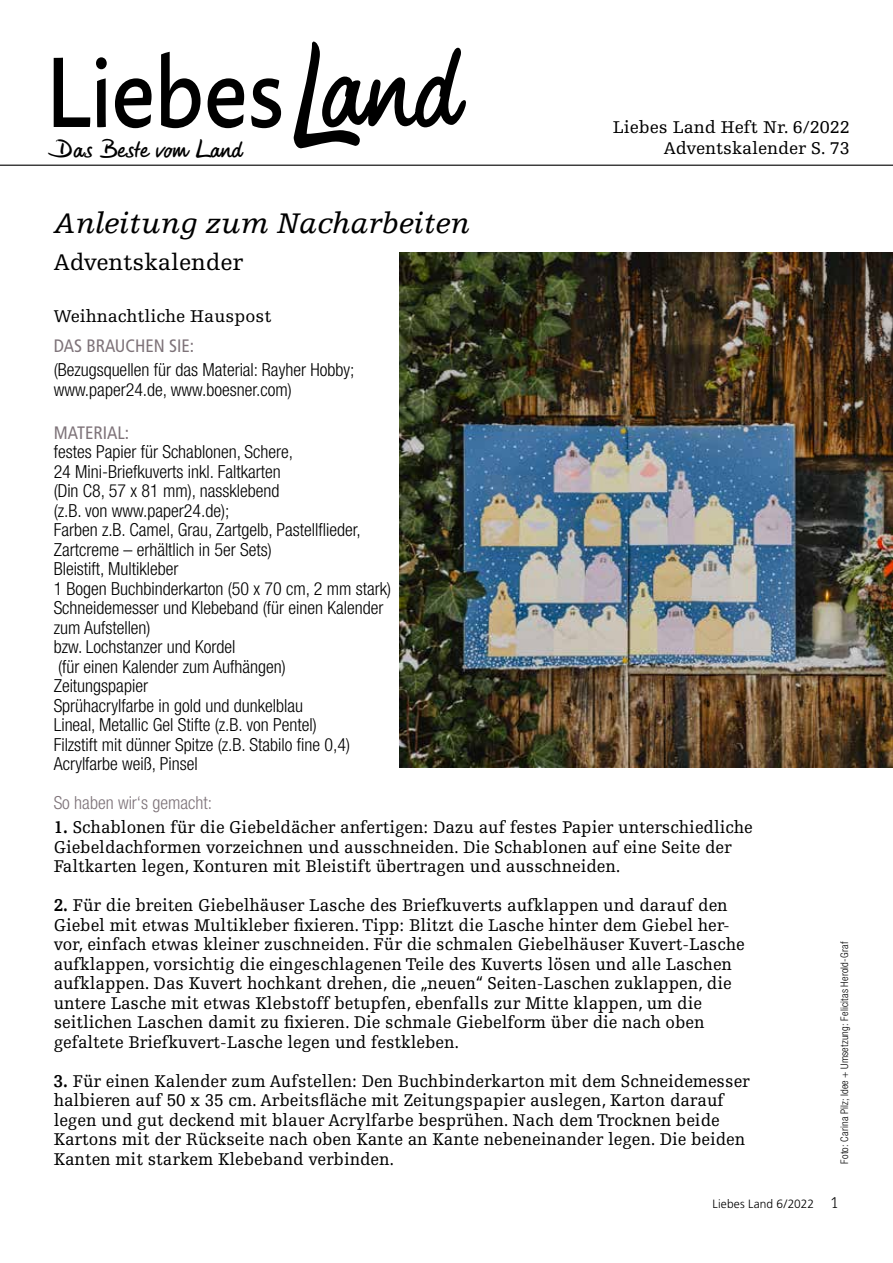
<style>
.page{position:relative;width:893px;height:1263px;background:#fff}
.page>*{position:absolute;margin:0;border:0;box-sizing:border-box;transform-origin:0 0}
.t1{font:italic 30px "Egyptienne F";color:#000}
.t2{font:25.2px "Phil Handwriting";color:#000;scale:1.12 1}
.t3{font:24px "Egyptienne F";color:#000}
.t4{font:18px/19.5px "Egyptienne F";color:#000;scale:.95 1}
.t5{font:300 condensed 18px/19.5px "Helvetica Neue";color:#000}
.t6{font:18px "Egyptienne F";color:#000}
.t7{font:condensed 18px "Frutiger";color:#7e7379}
.t8{font:300 condensed 18px "Helvetica Neue";color:#7e7379}
.t9{font:300 12px "Frutiger";letter-spacing:.01em;color:#000}
.t10{font:300 condensed 10.5px "Helvetica Neue";letter-spacing:.015em;color:#000}
.s1{font-weight:700}
.s2{font-family:"Serifa";font-size:16.5px}
</style>
<div class="page">
<svg style="left:294px;top:42px;width:172px;height:106px"></svg>
<hr style="left:0;top:165px;width:893px;height:1px;background:#000">
<svg style="left:54px;top:52px;width:227px;height:76px"></svg>
<img style="left:400px;top:252px;width:493px;height:515px">
<p class="t6" style="left:613px;top:117px;width:238px">Liebes Land Heft Nr. 6/2022</p>
<h2 class="t2" style="left:55px;top:134px;width:168px">Das Beste vom Land</h2>
<p class="t6" style="left:664px;top:139px;width:187px">Adventskalender S. 73</p>
<h1 class="t1" style="left:54px;top:207px;width:418px">Anleitung zum Nacharbeiten</h1>
<h3 class="t3" style="left:54px;top:249px;width:191px">Adventskalender</h3>
<p class="t6" style="left:54px;top:307px;width:219px">Weihnachtliche Hauspost</p>
<p class="t7" style="left:54px;top:336px;width:142px">DAS BRAUCHEN SIE:</p>
<p class="t5" style="left:54px;top:360px;width:302px">(Bezugsquellen für das Material: Rayher Hobby; www.paper24.de, www.boesner.com)</p>
<p class="t7" style="left:54px;top:422px;width:77px">MATERIAL:</p>
<p class="t5" style="left:54px;top:442px;width:339px">festes Papier für Schablonen, Schere,<br>24 Mini-Briefkuverts inkl. Faltkarten<br>(Din C8, 57 x 81 mm), nassklebend<br>(z.B. von www.paper24.de);<br>Farben z.B. Camel, Grau, Zartgelb, Pastellflieder, Zartcreme – erhältlich in 5er Sets)<br>Bleistift, Multikleber<br>1 Bogen Buchbinderkarton (50 x 70 cm, 2 mm stark)<br>Schneidemesser und Klebeband (für einen Kalender zum Aufstellen)<br>bzw. Lochstanzer und Kordel<br>(für einen Kalender zum Aufhängen)<br>Zeitungspapier<br>Sprühacrylfarbe in gold und dunkelblau<br>Lineal, Metallic Gel Stifte (z.B. von Pentel)<br>Filzstift mit dünner Spitze (z.B. Stabilo fine 0,4)<br>Acrylfarbe weiß, Pinsel</p>
<p class="t8" style="left:54px;top:793px;width:160px">So haben wir‘s gemacht:</p>
<p class="t4" style="left:54px;top:818px;width:737px"><span class="s1">1.</span> Schablonen für die Giebeldächer anfertigen: Dazu auf festes Papier unterschiedliche<br>Giebeldachformen vorzeichnen und ausschneiden. Die Schablonen auf eine Seite der<br>Faltkarten legen, Konturen mit Bleistift übertragen und ausschneiden.</p>
<p class="t4" style="left:54px;top:896px;width:729px"><span class="s1">2.</span> Für die breiten Giebelhäuser Lasche des Briefkuverts aufklappen und darauf den Giebel mit etwas Multikleber fixieren. Tipp: Blitzt die Lasche hinter dem Giebel her&shy;vor, einfach etwas kleiner zuschneiden. Für die schmalen Giebelhäuser Kuvert-Lasche aufklappen, vorsichtig die eingeschlagenen Teile des Kuverts lösen und alle Laschen aufklappen. Das Kuvert hochkant drehen, die „neuen“ Seiten-Laschen zuklappen, die untere Lasche mit etwas Klebstoff betupfen, ebenfalls zur Mitte klappen, um die seitlichen Laschen damit zu fixieren. Die schmale Giebelform über die nach oben gefaltete Briefkuvert-Lasche legen und festkleben.</p>
<p class="t4" style="left:54px;top:1071px;width:734px"><span class="s1">3.</span> Für einen Kalender zum Aufstellen: Den Buchbinderkarton mit dem Schneidemesser halbieren auf 50 x 35 cm. Arbeitsfläche mit Zeitungspapier auslegen, Karton darauf legen und gut deckend mit blauer Acrylfarbe besprühen. Nach dem Trocknen beide Kartons mit der Rückseite nach oben Kante an Kante nebeneinander legen. Die beiden Kanten mit starkem Klebeband verbinden.</p>
<p class="t10" style="left:838px;top:1163px;width:223px;rotate:-90deg">Foto: Carina Pilz; Idee + Umsetzung: Felicitas Herold-Graf</p>
<p class="t9" style="left:713px;top:1197px;width:128px">Liebes Land 6/2022 <span class="s2">1</span></p>
</div>
